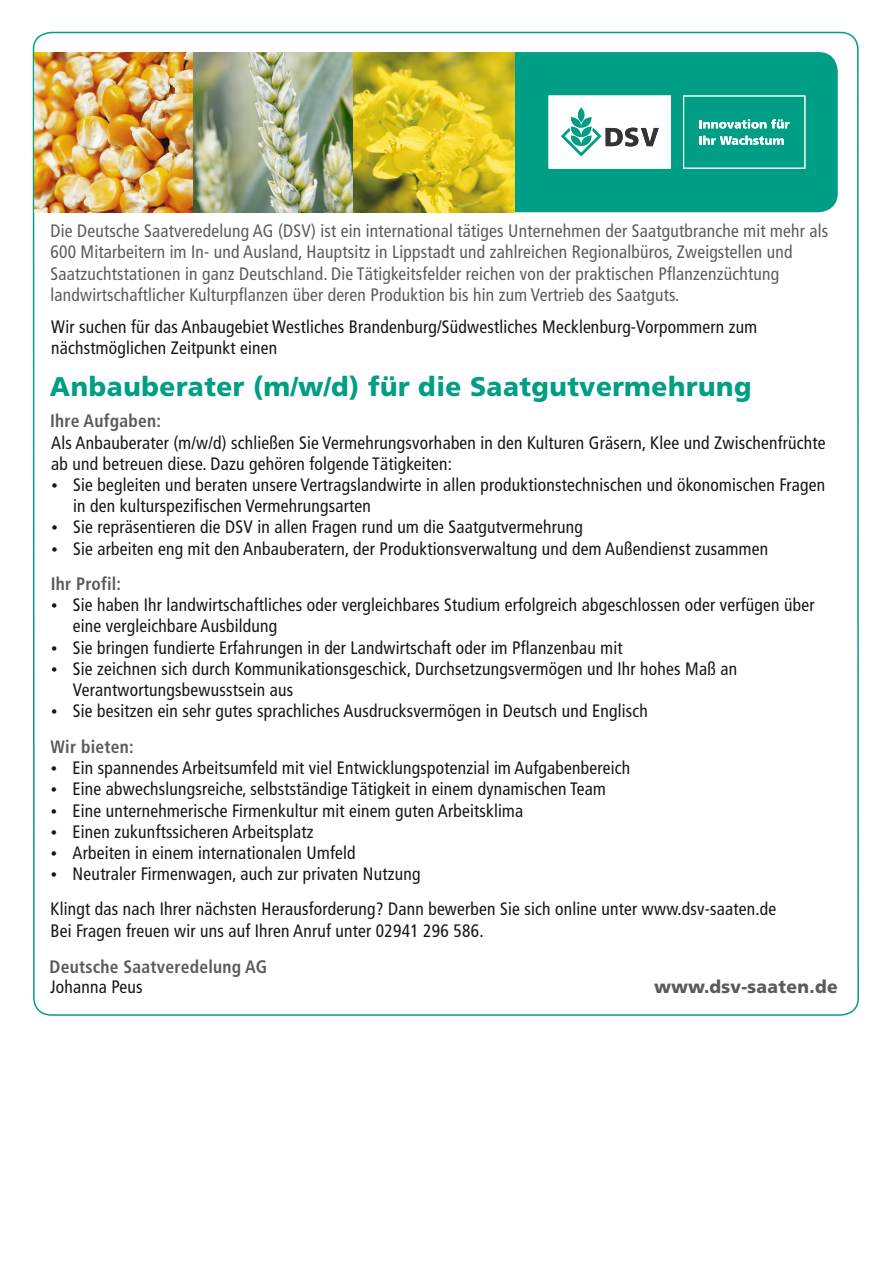
<style>
.page{position:relative;width:893px;height:1263px;background:#fff}
.page>*{position:absolute;margin:0;border:0;box-sizing:border-box;transform-origin:0 0}
.t1{font:900 27px "Frutiger";color:#009e85}
.t2{font:condensed 18px/21.1px "Frutiger";color:#151616}
.t3{font:condensed 18px/21.1px "Frutiger";color:#5b5b5b}
.t4{font:700 condensed 18px "Frutiger";color:#5b5b5b}
.t5{font:900 18px "Frutiger";color:#5b5b5b}
</style>
<div class="page">
<div style="left:514px;top:52px;width:324px;height:160px;background:#009e85"></div>
<img style="left:34px;top:52px;width:480px;height:160px">
<svg style="left:548px;top:95px;width:123px;height:74px"></svg>
<svg style="left:683px;top:95px;width:122px;height:74px;background:#27ac97"></svg>
<p class="t3" style="left:50px;top:222px;width:779px">Die Deutsche Saatveredelung AG (DSV) ist ein international tätiges Unternehmen der Saatgutbranche mit mehr als 600 Mitarbeitern im In- und Ausland, Hauptsitz in Lippstadt und zahlreichen Regionalbüros, Zweigstellen und Saatzuchtstationen in ganz Deutschland. Die Tätigkeitsfelder reichen von der praktischen Pflanzenzüchtung landwirtschaftlicher Kulturpflanzen über deren Produktion bis hin zum Vertrieb des Saatguts.</p>
<p class="t2" style="left:51px;top:317px;width:708px">Wir suchen für das Anbaugebiet Westliches Brandenburg/Südwestliches Mecklenburg-Vorpommern zum nächstmöglichen Zeitpunkt einen</p>
<h1 class="t1" style="left:50px;top:376px;width:704px">Anbauberater (m/w/d) für die Saatgutvermehrung</h1>
<p class="t4" style="left:50px;top:413px;width:112px">Ihre Aufgaben:</p>
<p class="t2" style="left:51px;top:433px;width:776px">Als Anbauberater (m/w/d) schließen Sie Vermehrungsvorhaben in den Kulturen Gräsern, Klee und Zwischenfrüchte ab und betreuen diese. Dazu gehören folgende Tätigkeiten:</p>
<p class="t2" style="left:73px;top:476px;width:754px">Sie begleiten und beraten unsere Vertragslandwirte in allen produktionstechnischen und ökonomischen Fragen in den kulturspezifischen Vermehrungsarten<br>Sie repräsentieren die DSV in allen Fragen rund um die Saatgutvermehrung<br>Sie arbeiten eng mit den Anbauberatern, der Produktionsverwaltung und dem Außendienst zusammen</p>
<p class="t4" style="left:51px;top:576px;width:72px">Ihr Profil:</p>
<p class="t2" style="left:73px;top:596px;width:744px">Sie haben Ihr landwirtschaftliches oder vergleichbares Studium erfolgreich abgeschlossen oder verfügen über eine vergleichbare Ausbildung</p>
<p class="t2" style="left:73px;top:659px;width:666px">Sie zeichnen sich durch Kommunikationsgeschick, Durchsetzungsvermögen und Ihr hohes Maß an<br>Verantwortungsbewusstsein aus<br>Sie besitzen ein sehr gutes sprachliches Ausdrucksvermögen in Deutsch und Englisch</p>
<p class="t2" style="left:73px;top:638px;width:552px">Sie bringen fundierte Erfahrungen in der Landwirtschaft oder im Pflanzenbau mit</p>
<p class="t4" style="left:51px;top:739px;width:85px">Wir bieten:</p>
<p class="t2" style="left:73px;top:780px;width:535px">Eine abwechslungsreiche, selbstständige Tätigkeit in einem dynamischen Team<br>Eine unternehmerische Firmenkultur mit einem guten Arbeitsklima</p>
<p class="t2" style="left:73px;top:844px;width:350px">Arbeiten in einem internationalen Umfeld<br>Neutraler Firmenwagen, auch zur privaten Nutzung</p>
<p class="t2" style="left:73px;top:759px;width:559px">Ein spannendes Arbeitsumfeld mit viel Entwicklungspotenzial im Aufgabenbereich</p>
<p class="t2" style="left:73px;top:822px;width:243px">Einen zukunftssicheren Arbeitsplatz</p>
<p class="t2" style="left:50px;top:900px;width:727px">Klingt das nach Ihrer nächsten Herausforderung? Dann bewerben Sie sich online unter www.dsv-saaten.de<br>Bei Fragen freuen wir uns auf Ihren Anruf unter 02941 296 586.</p>
<p class="t4" style="left:50px;top:959px;width:219px">Deutsche Saatveredelung AG</p>
<p class="t2" style="left:50px;top:978px;width:94px">Johanna Peus</p>
<p class="t5" style="left:654px;top:979px;width:186px">www.dsv-saaten.de</p>
</div>
